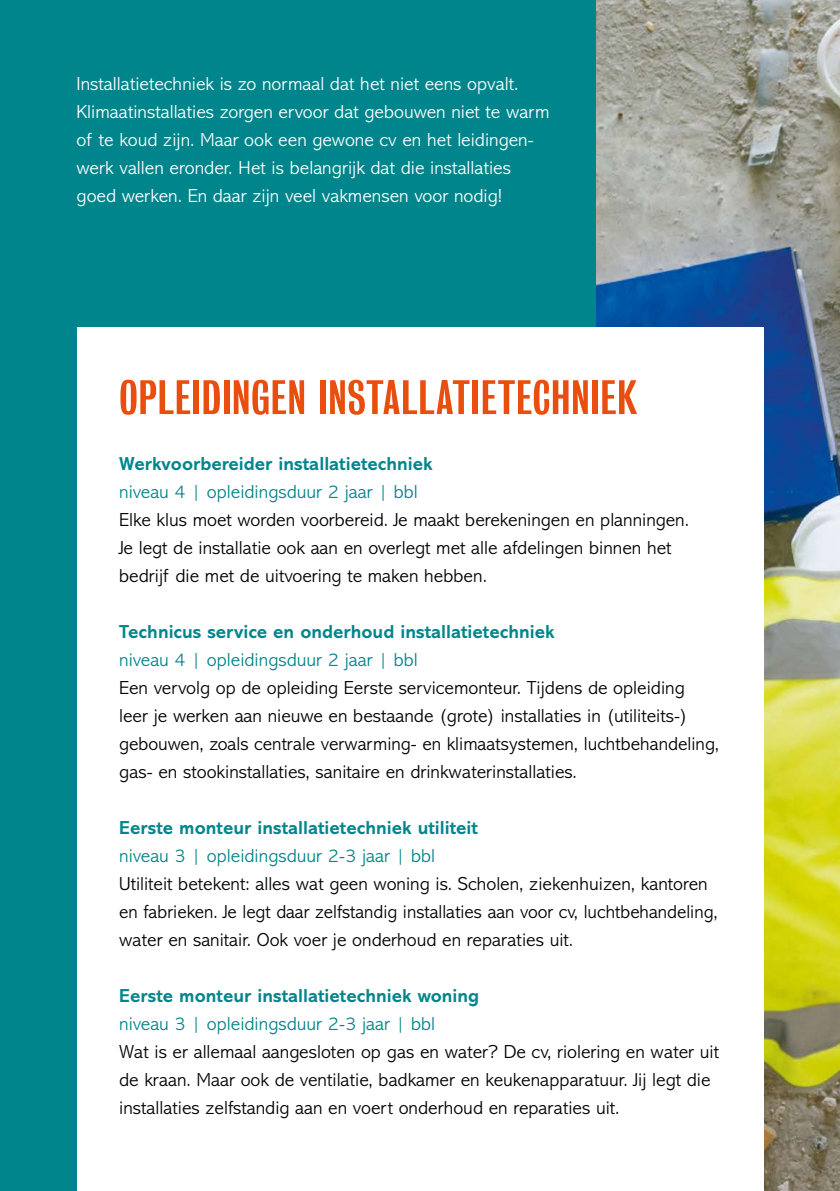
<style>
.page{position:relative;width:840px;height:1191px;background:#fff}
.page>*{position:absolute;margin:0;border:0;box-sizing:border-box;transform-origin:0 0}
.t1{font:44px "Bureau Grotesque One Three";letter-spacing:.01em;color:#e94e0f;scale:1.2 1}
.t2{font:300 19px/28px "Abadi MT Pro";color:#000}
.t3{font:300 19px/28px "Abadi MT Pro";color:#fff}
.t4{font:700 19px "Abadi MT Pro";color:#00858c}
.t5{font:300 19px "Abadi MT Pro";color:#00858c}
</style>
<div class="page">
<img style="left:595px;top:0;width:244px;height:1191px">
<div style="left:0;top:0;width:595px;height:1191px;background:#00858c"></div>
<div style="left:77px;top:328px;width:686px;height:863px;background:#fff"></div>
<p class="t3" style="left:77px;top:70px;width:474px">Installatietechniek is zo normaal dat het niet eens opvalt.<br>Klimaatinstallaties zorgen ervoor dat gebouwen niet te warm of te koud zijn. Maar ook een gewone cv en het leidingen&shy;werk vallen eronder. Het is belangrijk dat die installaties goed werken. En daar zijn veel vakmensen voor nodig!</p>
<h1 class="t1" style="left:119px;top:373px;width:432px">OPLEIDINGEN INSTALLATIETECHNIEK</h1>
<p class="t4" style="left:119px;top:453px;width:315px">Werkvoorbereider installatietechniek</p>
<p class="t5" style="left:119px;top:481px;width:300px">niveau 4 | opleidingsduur 2 jaar | bbl</p>
<p class="t2" style="left:119px;top:506px;width:571px">Elke klus moet worden voorbereid. Je maakt berekeningen en planningen.<br>Je legt de installatie ook aan en overlegt met alle afdelingen binnen het bedrijf die met de uitvoering te maken hebben.</p>
<p class="t4" style="left:119px;top:621px;width:436px">Technicus service en onderhoud installatietechniek</p>
<p class="t5" style="left:119px;top:649px;width:300px">niveau 4 | opleidingsduur 2 jaar | bbl</p>
<p class="t2" style="left:119px;top:674px;width:601px">Een vervolg op de opleiding Eerste servicemonteur. Tijdens de opleiding<br>leer je werken aan nieuwe en bestaande (grote) installaties in (utiliteits-) gebouwen, zoals centrale verwarming- en klimaatsystemen, luchtbehandeling, gas- en stookinstallaties, sanitaire en drinkwaterinstallaties.</p>
<p class="t4" style="left:119px;top:817px;width:360px">Eerste monteur installatietechniek utiliteit</p>
<p class="t5" style="left:119px;top:845px;width:317px">niveau 3 | opleidingsduur 2-3 jaar | bbl</p>
<p class="t2" style="left:119px;top:870px;width:599px">Utiliteit betekent: alles wat geen woning is. Scholen, ziekenhuizen, kantoren en fabrieken. Je legt daar zelfstandig installaties aan voor cv, luchtbehandeling, water en sanitair. Ook voer je onderhoud en reparaties uit.</p>
<p class="t4" style="left:119px;top:985px;width:361px">Eerste monteur installatietechniek woning</p>
<p class="t5" style="left:119px;top:1013px;width:317px">niveau 3 | opleidingsduur 2-3 jaar | bbl</p>
<p class="t2" style="left:119px;top:1038px;width:601px">Wat is er allemaal aangesloten op gas en water? De cv, riolering en water uit de kraan. Maar ook de ventilatie, badkamer en keukenapparatuur. Jij legt die installaties zelfstandig aan en voert onderhoud en reparaties uit.</p>
</div>
